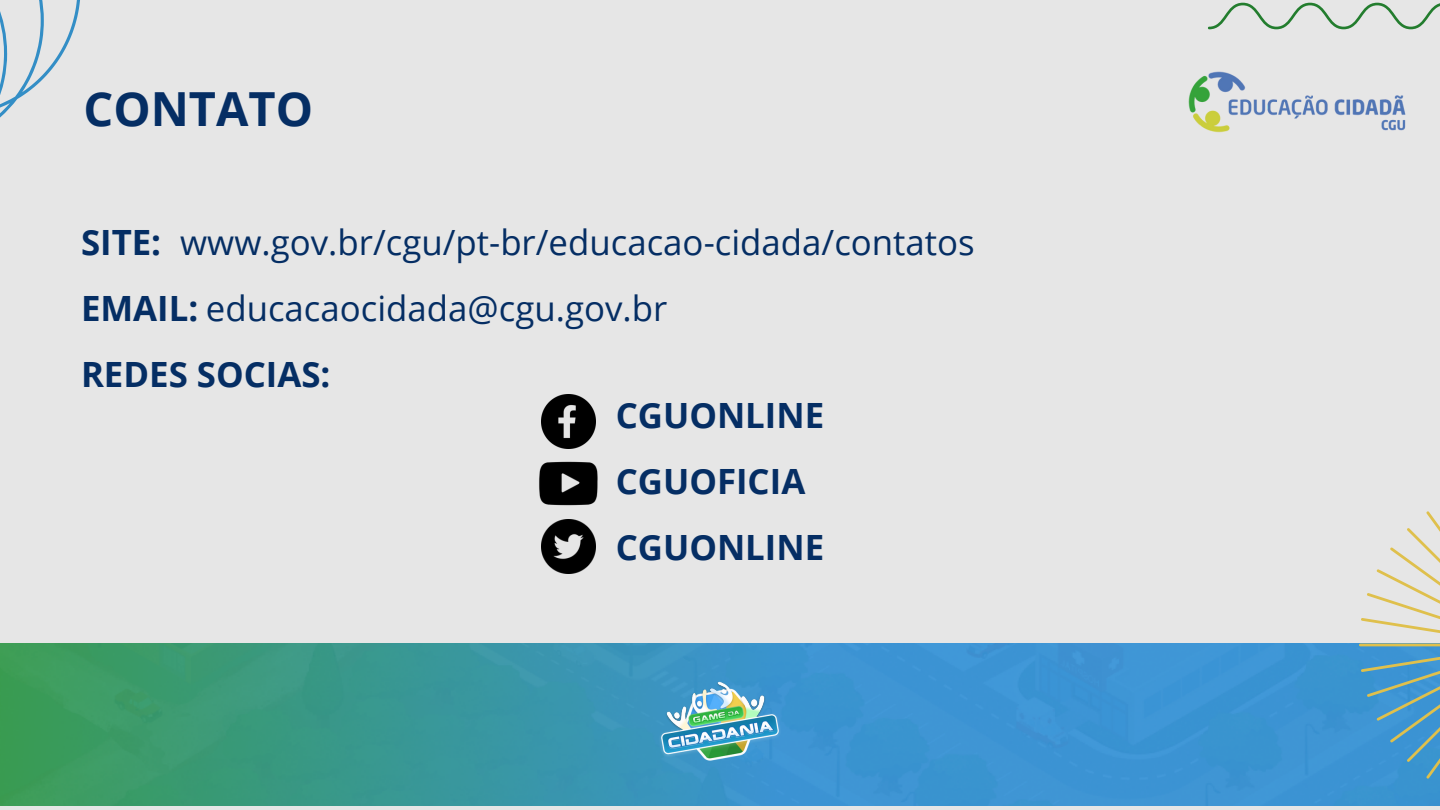
<style>
.page{position:relative;width:1440px;height:810px;background:#e6e6e6}
.page>*{position:absolute;margin:0;border:0;box-sizing:border-box;transform-origin:0 0}
.t1{font:700 47px "Open Sans";color:#052e64}
.t2{font:34.8px "Open Sans";color:#052e64}
.t3{font:700 34.8px "Open Sans";color:#052e64}
.s1{font-weight:700}
</style>
<div class="page">
<img style="left:0;top:644px;width:1359px;height:161px">
<img style="left:657px;top:674px;width:126px;height:101px">
<img style="left:1188px;top:71px;width:218px;height:62px">
<svg style="left:1208px;top:2px;width:232px;height:27px"></svg>
<svg style="left:1359px;top:511px;width:81px;height:295px"></svg>
<svg style="left:0;top:0;width:80px;height:118px"></svg>
<img style="left:541px;top:519px;width:55px;height:55px">
<img style="left:541px;top:394px;width:55px;height:55px">
<img style="left:539px;top:461px;width:59px;height:45px">
<p class="t1" style="left:83px;top:76px;width:231px">CONTATO</p>
<p class="t2" style="left:180px;top:218px;width:796px">www.gov.br/cgu/pt-br/educacao-cidada/contatos</p>
<p class="t3" style="left:81px;top:218px;width:82px">SITE:</p>
<p class="t2" style="left:81px;top:284px;width:588px"><span class="s1">EMAIL:</span> educacaocidada@cgu.gov.br</p>
<p class="t3" style="left:81px;top:350px;width:251px">REDES SOCIAS:</p>
<p class="t3" style="left:616px;top:391px;width:210px">CGUONLINE</p>
<p class="t3" style="left:616px;top:457px;width:191px">CGUOFICIA</p>
<p class="t3" style="left:616px;top:523px;width:210px">CGUONLINE</p>
</div>
